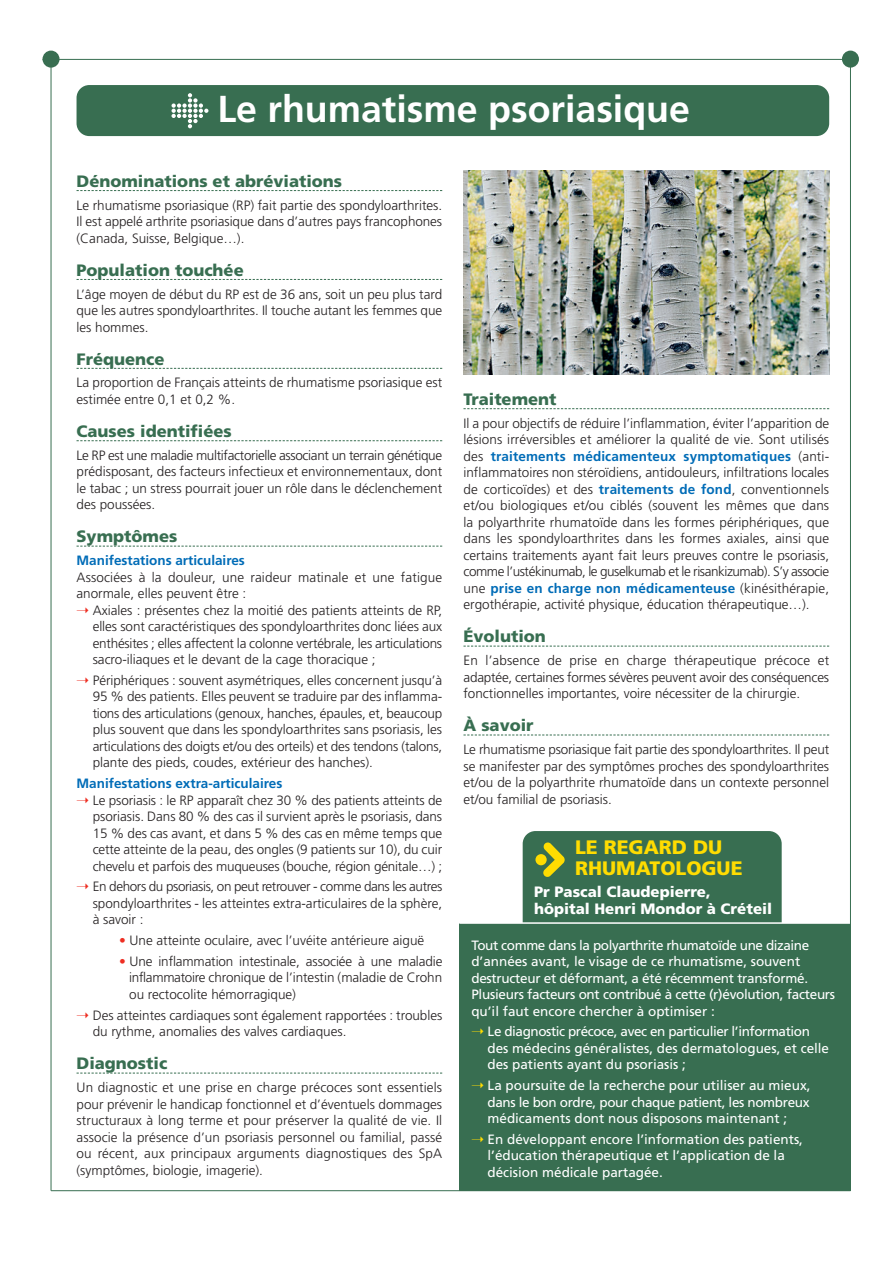
<style>
.page{position:relative;width:893px;height:1263px;background:#fff}
.page>*{position:absolute;margin:0;border:0;box-sizing:border-box;transform-origin:0 0}
.t1{font:700 37.5px "Frutiger";color:#fff}
.t2{font:900 19.5px/20.7px "Frutiger";color:#ffdc01}
.t3{font:900 16.5px "Frutiger";color:#386e51}
.t4{font:900 15px/16.5px "Frutiger";color:#fff}
.t5{font:300 13.5px/16.5px "Frutiger";color:#231f20;text-align:justify}
.t6{font:13.5px/16.5px "Frutiger";color:#fff}
.t7{font:13.5px/16.5px "Frutiger";letter-spacing:-.02em;color:#fff}
.t8{font:700 13.5px "Frutiger";color:#006cb7}
.s1{color:#ee2e22}
.s2{font-weight:700;color:#006cb7}
.s3{color:#ffdc01}
</style>
<div class="page">
<div style="left:523px;top:831px;width:259px;height:130px;background:#386e51;border-radius:13px"></div>
<div style="left:459px;top:923px;width:391px;height:268px;background:#386e51"></div>
<hr style="left:459px;top:922px;width:397px;height:2px;background:#fff">
<svg style="left:543px;top:842px;width:22px;height:35px"></svg>
<div style="left:535px;top:854px;width:12px;height:11px;background:#ffdc01;border-radius:50%"></div>
<svg style="left:77px;top:190px;width:365px;height:1px"></svg>
<svg style="left:77px;top:279px;width:365px;height:1px"></svg>
<svg style="left:77px;top:368px;width:365px;height:1px"></svg>
<svg style="left:77px;top:440px;width:365px;height:1px"></svg>
<svg style="left:77px;top:546px;width:365px;height:1px"></svg>
<svg style="left:77px;top:1073px;width:365px;height:1px"></svg>
<svg style="left:463px;top:408px;width:366px;height:1px"></svg>
<svg style="left:463px;top:646px;width:366px;height:1px"></svg>
<svg style="left:463px;top:735px;width:366px;height:1px"></svg>
<img style="left:463px;top:170px;width:366px;height:204px">
<hr style="left:43px;top:59px;width:807px;height:1px;background:#386e51">
<hr style="left:51px;top:1190px;width:799px;height:1px;background:#386e51">
<div style="left:43px;top:51px;width:17px;height:17px;background:#386e51;border-radius:50%"></div>
<div style="left:842px;top:51px;width:17px;height:17px;background:#386e51;border-radius:50%"></div>
<hr style="left:51px;top:64px;width:1px;height:1127px;background:#386e51">
<hr style="left:850px;top:59px;width:1px;height:1132px;background:#386e51">
<div style="left:77px;top:85px;width:752px;height:51px;background:#386e51;border-radius:13px"></div>
<svg style="left:172px;top:93px;width:36px;height:35px"></svg>
<h1 class="t1" style="left:218px;top:93px;width:474px">Le rhumatisme psoriasique</h1>
<p class="t3" style="left:77px;top:172px;width:267px">Dénominations et abréviations</p>
<p class="t5" style="left:77px;top:198px;width:367px">Le rhumatisme psoriasique (RP) fait partie des spondyloarthrites.<br>Il est appelé arthrite psoriasique dans d’autres pays francophones (Canada, Suisse, Belgique…).</p>
<p class="t3" style="left:77px;top:261px;width:169px">Population touchée</p>
<p class="t5" style="left:77px;top:287px;width:367px">L’âge moyen de début du RP est de 36 ans, soit un peu plus tard que les autres spondyloarthrites. Il touche autant les femmes que les hommes.</p>
<p class="t3" style="left:77px;top:350px;width:89px">Fréquence</p>
<p class="t5" style="left:77px;top:375px;width:367px">La proportion de Français atteints de rhumatisme psoriasique est estimée entre 0,1 et 0,2 %.</p>
<p class="t3" style="left:77px;top:422px;width:157px">Causes identifiées</p>
<p class="t5" style="left:77px;top:448px;width:367px">Le RP est une maladie multifactorielle associant un terrain génétique prédisposant, des facteurs infectieux et environnementaux, dont le tabac ; un stress pourrait jouer un rôle dans le déclenchement des poussées.</p>
<p class="t3" style="left:77px;top:528px;width:102px">Symptômes</p>
<p class="t8" style="left:77px;top:555px;width:170px">Manifestations articulaires</p>
<p class="t5" style="left:77px;top:570px;width:367px">Associées à la douleur, une raideur matinale et une fatigue</p>
<p class="t5" style="left:77px;top:586px;width:171px">anormale, elles peuvent être :</p>
<p class="t5" style="left:77px;top:603px;width:367px"><span class="s1">➝</span> Axiales : présentes chez la moitié des patients atteints de RP,</p>
<p class="t5" style="left:93px;top:619px;width:351px">elles sont caractéristiques des spondyloarthrites donc liées aux</p>
<p class="t5" style="left:93px;top:636px;width:351px">enthésites ; elles affectent la colonne vertébrale, les articulations</p>
<p class="t5" style="left:93px;top:652px;width:284px">sacro-iliaques et le devant de la cage thoracique ;</p>
<p class="t5" style="left:93px;top:673px;width:351px;text-indent:-16px"><span class="s1">➝</span> Périphériques : souvent asymétriques, elles concernent jusqu’à 95 % des patients. Elles peuvent se traduire par des inflamma&shy;tions des articulations (genoux, hanches, épaules, et, beaucoup plus souvent que dans les spondyloarthrites sans psoriasis, les articulations des doigts et/ou des orteils) et des tendons (talons, plante des pieds, coudes, extérieur des hanches).</p>
<p class="t8" style="left:77px;top:778px;width:207px">Manifestations extra-articulaires</p>
<p class="t5" style="left:77px;top:793px;width:367px"><span class="s1">➝</span> Le psoriasis : le RP apparaît chez 30 % des patients atteints de</p>
<p class="t5" style="left:93px;top:809px;width:351px">psoriasis. Dans 80 % des cas il survient après le psoriasis, dans</p>
<p class="t5" style="left:93px;top:826px;width:351px">15 % des cas avant, et dans 5 % des cas en même temps que</p>
<p class="t5" style="left:93px;top:842px;width:351px">cette atteinte de la peau, des ongles (9 patients sur 10), du cuir</p>
<p class="t5" style="left:93px;top:859px;width:351px">chevelu et parfois des muqueuses (bouche, région génitale…) ;</p>
<p class="t5" style="left:93px;top:879px;width:351px;text-indent:-16px"><span class="s1">➝</span> En dehors du psoriasis, on peut retrouver - comme dans les autres spondyloarthrites - les atteintes extra-articulaires de la sphère, à savoir :</p>
<p class="t5" style="left:119px;top:933px;width:307px"><span class="s1">•</span> Une atteinte oculaire, avec l’uvéite antérieure aiguë</p>
<p class="t5" style="left:129px;top:954px;width:315px;text-indent:-10px"><span class="s1">•</span> Une inflammation intestinale, associée à une maladie inflammatoire chronique de l’intestin (maladie de Crohn ou rectocolite hémorragique)</p>
<p class="t5" style="left:93px;top:1008px;width:351px;text-indent:-16px"><span class="s1">➝</span> Des atteintes cardiaques sont également rapportées : troubles du rythme, anomalies des valves cardiaques.</p>
<p class="t3" style="left:77px;top:1055px;width:92px">Diagnostic</p>
<p class="t5" style="left:77px;top:1080px;width:367px">Un diagnostic et une prise en charge précoces sont essentiels pour prévenir le handicap fonctionnel et d’éventuels dommages structuraux à long terme et pour préserver la qualité de vie. Il associe la présence d’un psoriasis personnel ou familial, passé ou récent, aux principaux arguments diagnostiques des SpA (symptômes, biologie, imagerie).</p>
<p class="t3" style="left:463px;top:390px;width:95px">Traitement</p>
<p class="t5" style="left:463px;top:416px;width:367px">Il a pour objectifs de réduire l’inflammation, éviter l’apparition de lésions irréversibles et améliorer la qualité de vie. Sont utilisés des <span class="s2">traitements médicamenteux symptomatiques</span> (anti&shy;inflammatoires non stéroïdiens, antidouleurs, infiltrations locales de corticoïdes) et des <span class="s2">traitements de fond</span>, conventionnels et/ou biologiques et/ou ciblés (souvent les mêmes que dans la polyarthrite rhumatoïde dans les formes périphériques, que dans les spondyloarthrites dans les formes axiales, ainsi que certains traitements ayant fait leurs preuves contre le psoriasis, comme l’ustékinumab, le guselkumab et le risankizumab). S’y associe une <span class="s2">prise en charge non médicamenteuse</span> (kinésithérapie, ergothérapie, activité physique, éducation thérapeutique…).</p>
<p class="t3" style="left:463px;top:628px;width:84px">Évolution</p>
<p class="t5" style="left:463px;top:653px;width:367px">En l’absence de prise en charge thérapeutique précoce et adaptée, certaines formes sévères peuvent avoir des conséquences fonctionnelles importantes, voire nécessiter de la chirurgie.</p>
<p class="t3" style="left:463px;top:717px;width:72px">À savoir</p>
<p class="t5" style="left:463px;top:742px;width:367px">Le rhumatisme psoriasique fait partie des spondyloarthrites. Il peut se manifester par des symptômes proches des spondyloarthrites et/ou de la polyarthrite rhumatoïde dans un contexte personnel et/ou familial de psoriasis.</p>
<h2 class="t2" style="left:575px;top:837px;width:169px">LE REGARD DU<br>RHUMATOLOGUE</h2>
<p class="t4" style="left:534px;top:884px;width:240px">Pr Pascal Claudepierre,<br>hôpital Henri Mondor à Créteil</p>
<p class="t7" style="left:471px;top:938px;width:365px">Tout comme dans la polyarthrite rhumatoïde une dizaine d’années avant, le visage de ce rhumatisme, souvent destructeur et déformant, a été récemment transformé.<br>Plusieurs facteurs ont contribué à cette (r)évolution, facteurs qu’il faut encore chercher à optimiser :</p>
<p class="t6" style="left:487px;top:1024px;width:343px;text-indent:-16px"><span class="s3">➝</span> Le diagnostic précoce, avec en particulier l’information des médecins généralistes, des dermatologues, et celle des patients ayant du psoriasis ;</p>
<p class="t6" style="left:487px;top:1078px;width:324px;text-align:justify;text-indent:-16px"><span class="s3">➝</span> La poursuite de la recherche pour utiliser au mieux, dans le bon ordre, pour chaque patient, les nombreux médicaments dont nous disposons maintenant ;</p>
<p class="t6" style="left:487px;top:1132px;width:317px;text-indent:-16px"><span class="s3">➝</span> En développant encore l’information des patients, l’éducation thérapeutique et l’application de la décision médicale partagée.</p>
</div>
